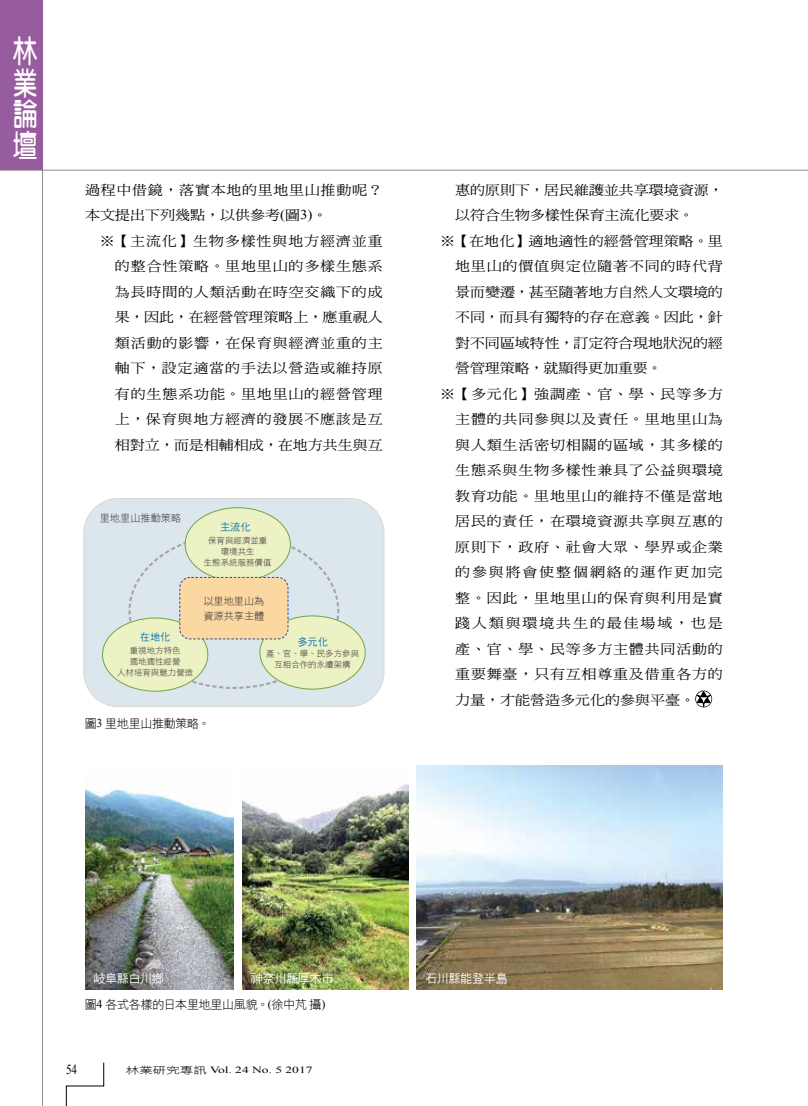
<style>
.page{position:relative;width:808px;height:1106px;background:#fff}
.page>*{position:absolute;margin:0;border:0;box-sizing:border-box;transform-origin:0 0}
.t1{font:31.5px/31.5px "DF Yuan W7 WINP BF";color:#fff;text-align:justify;scale:.77 1}
.t2{font:13.8px "Times New Roman";color:#000;scale:.8 1}
.t3{font:13.5px/25.5px "DF Ming W5 WINP BF";letter-spacing:.055em;color:#000;scale:1.11 1}
.t4{font:13.5px "DF Ming W5 WINP BF";letter-spacing:-.005em;color:#000;scale:1.11 1}
.t5{font:13.5px "DF Ming W5 WINP BF";letter-spacing:.005em;color:#000;scale:1.11 1}
.t6{font:13.5px "DF Ming W5 WINP BF";color:#000;scale:1.11 1}
.t7{font:13.5px "DF Ming W5 WINP BF";letter-spacing:.125em;color:#000;scale:1.11 1}
.t8{font:12px "DF Hei W3 WINP BF";letter-spacing:-.02em;color:#000}
.t9{font:12px "DF Hei W5 WINP BF";letter-spacing:-.02em;color:#fff}
.t10{font:10.2px/15.1px "DF Hei W3 WINP BF";color:#3e3a39}
.t11{font:10.2px "DF Hei W5 WINP BF";color:#036eb8}
.t12{font:9.45px "Times New Roman";color:#000;scale:1.43 1}
.t13{font:8.4px/11.1px "DF Hei W3 WINP BF";color:#3e3a39;text-align:center}
.s1{font-family:"Times New Roman"}
.s2{font-family:"DF Hei W3 WINP BF"}
</style>
<div class="page">
<hr style="left:0;top:170px;width:808px;height:1px;background:#636363">
<hr style="left:42px;top:0;width:1px;height:1106px;background:#636363">
<svg style="left:66px;top:1062px;width:38px;height:44px"></svg>
<div style="left:0;top:0;width:43px;height:170px;background:#965c9e"></div>
<svg style="left:695px;top:690px;width:17px;height:17px"></svg>
<div style="left:84px;top:498px;width:300px;height:208px;background:#dce7ed;border-radius:35px"></div>
<div style="left:83px;top:498px;width:301px;height:209px;border:1px solid #d8d8d8;border-radius:35px"></div>
<div style="left:260px;top:616px;width:105px;height:73px;background:#edf2c5;border-radius:50%"></div>
<div style="left:103px;top:618px;width:105px;height:73px;background:#edf2c5;border-radius:50%"></div>
<div style="left:185px;top:507px;width:105px;height:74px;background:#edf2c5;border-radius:50%"></div>
<div style="left:180px;top:577px;width:108px;height:62px;background:#fbd7a1;border-radius:10px"></div>
<div style="left:179px;top:577px;width:109px;height:62px;border:1px dashed #2f518f;border-radius:10px"></div>
<img style="left:417px;top:765px;width:306px;height:224px">
<img style="left:85px;top:783px;width:149px;height:206px">
<img style="left:242px;top:784px;width:166px;height:205px">
<h1 class="t1" style="left:13px;top:35px;width:32px">林業論壇</h1>
<p class="t3" style="left:85px;top:177px;width:270px">過程中借鏡，落實本地的里地里山推動呢？本文提出下列幾點，以供參考<span class="s1">(</span>圖<span class="s1">3)</span>。</p>
<p class="t3" style="left:115px;top:228px;width:243px;text-align:justify;text-indent:-15px">※【主流化】生物多樣性與地方經濟並重的整合性策略。里地里山的多樣生態系為長時間的人類活動在時空交織下的成果，因此，在經營管理策略上，應重視人類活動的影響，在保育與經濟並重的主軸下，設定適當的手法以營造或維持原有的生態系功能。里地里山的經營管理上，保育與地方經濟的發展不應該是互相對立，而是相輔相成，在地方共生與互</p>
<p class="t10" style="left:100px;top:510px;width:83px">里地里山推動策略</p>
<p class="t11" style="left:140px;top:632px;width:32px">在地化</p>
<p class="t13" style="left:117px;top:645px;width:78px">重視地方特色<br>適地適性經營<br>人材培育與魅力營造</p>
<p class="t11" style="left:220px;top:522px;width:32px">主流化</p>
<p class="t13" style="left:204px;top:535px;width:69px">保育與經濟並重環境共生<br>生態系統服務價值</p>
<p class="t10" style="left:203px;top:593px;width:63px">以里地里山為資源共享主體</p>
<p class="t11" style="left:297px;top:636px;width:32px">多元化</p>
<p class="t13" style="left:266px;top:648px;width:95px">產、官、學、民多方參與互相合作的永續架構</p>
<p class="t8" style="left:85px;top:717px;width:127px">圖<span class="s1">3</span> 里地里山推動策略。</p>
<p class="t6" style="left:455px;top:183px;width:243px">惠的原則下，居民維護並共享環境資源，</p>
<p class="t4" style="left:455px;top:208px;width:216px">以符合生物多樣性保育主流化要求。</p>
<p class="t5" style="left:440px;top:234px;width:256px">※【在地化】適地適性的經營管理策略。里</p>
<p class="t3" style="left:455px;top:253px;width:243px">地里山的價值與定位隨著不同的時代背</p>
<p class="t4" style="left:455px;top:285px;width:243px">景而變遷，甚至隨著地方自然人文環境的</p>
<p class="t5" style="left:455px;top:310px;width:243px">不同，而具有獨特的存在意義。因此，針</p>
<p class="t4" style="left:455px;top:336px;width:243px">對不同區域特性，訂定符合現地狀況的經</p>
<p class="t4" style="left:455px;top:361px;width:188px">營管理策略，就顯得更加重要。</p>
<p class="t3" style="left:440px;top:381px;width:256px">※【多元化】強調產、官、學、民等多方</p>
<p class="t3" style="left:455px;top:406px;width:243px">主體的共同參與以及責任。里地里山為</p>
<p class="t3" style="left:455px;top:432px;width:243px">與人類生活密切相關的區域，其多樣的</p>
<p class="t3" style="left:455px;top:457px;width:243px">生態系與生物多樣性兼具了公益與環境</p>
<p class="t3" style="left:455px;top:483px;width:243px">教育功能。里地里山的維持不僅是當地</p>
<p class="t3" style="left:455px;top:508px;width:243px">居民的責任，在環境資源共享與互惠的</p>
<p class="t3" style="left:455px;top:534px;width:243px">原則下，政府、社會大眾、學界或企業</p>
<p class="t7" style="left:455px;top:565px;width:243px">的參與將會使整個網絡的運作更加完</p>
<p class="t3" style="left:455px;top:585px;width:243px">整。因此，里地里山的保育與利用是實</p>
<p class="t7" style="left:455px;top:616px;width:243px">踐人類與環境共生的最佳場域，也是</p>
<p class="t3" style="left:455px;top:636px;width:243px">產、官、學、民等多方主體共同活動的</p>
<p class="t3" style="left:455px;top:661px;width:243px">重要舞臺，只有互相尊重及借重各方的</p>
<p class="t6" style="left:455px;top:693px;width:218px">力量，才能營造多元化的參與平臺。</p>
<p class="t9" style="left:93px;top:972px;width:72px">岐阜縣白川鄉</p>
<p class="t9" style="left:251px;top:972px;width:84px">神奈川縣厚木市</p>
<p class="t9" style="left:425px;top:972px;width:84px">石川縣能登半島</p>
<p class="t8" style="left:85px;top:998px;width:242px">圖<span class="s1">4</span> 各式各樣的日本里地里山風貌。<span class="s1">(</span>徐中芃攝<span class="s1">)</span></p>
<p class="t2" style="left:66px;top:1060px;width:15px">54</p>
<p class="t12" style="left:126px;top:1063px;width:132px"><span class="s2">林業研究專訊</span> Vol. 24 No. 5 2017</p>
</div>
